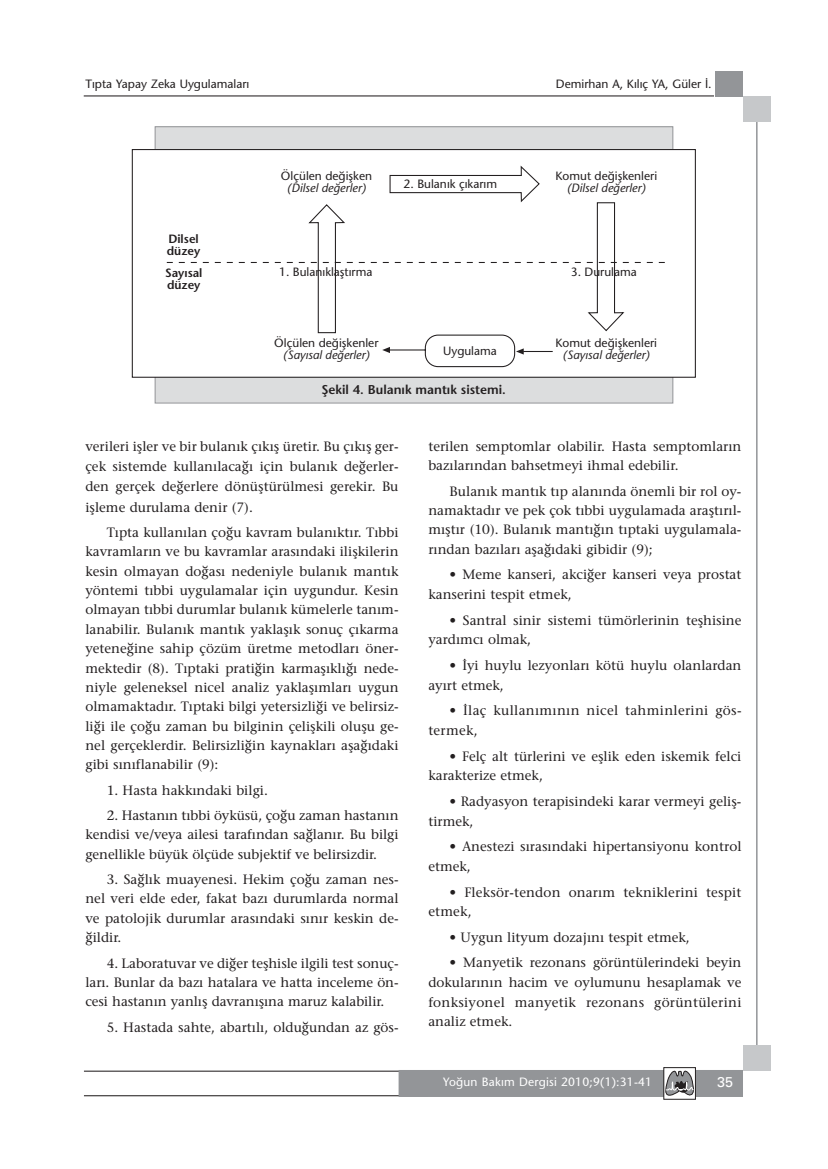
<style>
.page{position:relative;width:828px;height:1169px;background:#fff}
.page>*{position:absolute;margin:0;border:0;box-sizing:border-box;transform-origin:0 0}
.t1{font:14.25px "Univers";color:#fff}
.t2{font:13.5px/19.4px "Stone Serif";color:#231f20}
.t3{font:13.5px/19.6px "Stone Serif";letter-spacing:.025em;color:#231f20}
.t4{font:600 12.75px "Stone Sans";color:#231f20}
.t5{font:12px "Stone Sans";color:#231f20}
.t6{font:italic 12px "Stone Sans";color:#231f20}
.t7{font:12px "Stone Sans";letter-spacing:.015em;color:#fff}
.t8{font:600 12px/12px "Stone Sans";color:#231f20}
</style>
<div class="page">
<hr style="left:84px;top:1070px;width:345px;height:1px;background:#231f20">
<hr style="left:84px;top:1095px;width:345px;height:1px;background:#231f20">
<div style="left:399px;top:1070px;width:344px;height:27px;background:#939598"></div>
<svg style="left:665px;top:1070px;width:29px;height:30px"></svg>
<div style="left:663px;top:1067px;width:33px;height:32px;border:1px solid #231f20"></div>
<hr style="left:84px;top:95px;width:630px;height:1px;background:#231f20">
<div style="left:715px;top:71px;width:28px;height:26px;background:#939598"></div>
<hr style="left:756px;top:121px;width:2px;height:924px;background:#939598">
<div style="left:743px;top:97px;width:28px;height:25px;background:#c6c8ca"></div>
<div style="left:743px;top:1045px;width:28px;height:26px;background:#c6c8ca"></div>
<div style="left:155px;top:127px;width:518px;height:276px;background:#dcddde"></div>
<div style="left:132px;top:150px;width:563px;height:227px;background:#fff"></div>
<svg style="left:167px;top:262px;width:498px;height:1px"></svg>
<svg style="left:307px;top:165px;width:319px;height:169px"></svg>
<hr style="left:523px;top:351px;width:30px;height:1px;background:#231f20">
<svg style="left:382px;top:334px;width:142px;height:34px"></svg>
<div style="left:132px;top:149px;width:564px;height:229px;border:1px solid #231f20"></div>
<p class="t5" style="left:85px;top:79px;width:165px">Tıpta Yapay Zeka Uygulamaları</p>
<p class="t5" style="left:281px;top:171px;width:93px">Ölçülen değişken</p>
<p class="t6" style="left:287px;top:183px;width:80px">(Dilsel değerler)</p>
<p class="t5" style="left:404px;top:179px;width:95px">2. Bulanık çıkarım</p>
<p class="t8" style="left:167px;top:234px;width:35px">Dilsel düzey</p>
<p class="t8" style="left:165px;top:268px;width:39px">Sayısal düzey</p>
<p class="t5" style="left:279px;top:267px;width:95px">1. Bulanıklaştırma</p>
<p class="t5" style="left:274px;top:338px;width:106px">Ölçülen değişkenler</p>
<p class="t6" style="left:283px;top:350px;width:88px">(Sayısal değerler)</p>
<p class="t5" style="left:443px;top:346px;width:55px">Uygulama</p>
<p class="t4" style="left:322px;top:384px;width:186px">Şekil 4. Bulanık mantık sistemi.</p>
<p class="t5" style="left:556px;top:79px;width:157px">Demirhan A, Kılıç YA, Güler İ.</p>
<p class="t5" style="left:555px;top:171px;width:103px">Komut değişkenleri</p>
<p class="t6" style="left:567px;top:183px;width:80px">(Dilsel değerler)</p>
<p class="t5" style="left:571px;top:267px;width:68px">3. Durulama</p>
<p class="t5" style="left:555px;top:338px;width:103px">Komut değişkenleri</p>
<p class="t6" style="left:563px;top:350px;width:88px">(Sayısal değerler)</p>
<p class="t2" style="left:85px;top:437px;width:315px;line-height:20.2px;text-align:justify">verileri işler ve bir bulanık çıkış üretir. Bu çıkış ger&shy;çek sistemde kullanılacağı için bulanık değerler&shy;den gerçek değerlere dönüştürülmesi gerekir. Bu işleme durulama denir (7).</p>
<p class="t2" style="left:85px;top:524px;width:315px;text-align:justify;text-indent:21px">Tıpta kullanılan çoğu kavram bulanıktır. Tıbbi kavramların ve bu kavramlar arasındaki ilişkilerin kesin olmayan doğası nedeniyle bulanık mantık yöntemi tıbbi uygulamalar için uygundur. Kesin olmayan tıbbi durumlar bulanık kümelerle tanım&shy;lanabilir. Bulanık mantık yaklaşık sonuç çıkarma yeteneğine sahip çözüm üretme metodları öner&shy;mektedir (8). Tıptaki pratiğin karmaşıklığı nede&shy;niyle geleneksel nicel analiz yaklaşımları uygun olmamaktadır. Tıptaki bilgi yetersizliği ve belirsiz&shy;liği ile çoğu zaman bu bilginin çelişkili oluşu ge&shy;nel gerçeklerdir. Belirsizliğin kaynakları aşağıdaki gibi sınıflanabilir (9):</p>
<p class="t2" style="left:107px;top:781px;width:163px">1. Hasta hakkındaki bilgi.</p>
<p class="t2" style="left:85px;top:807px;width:315px;text-align:justify;text-indent:21px">2. Hastanın tıbbi öyküsü, çoğu zaman hastanın kendisi ve/veya ailesi tarafından sağlanır. Bu bilgi genellikle büyük ölçüde subjektif ve belirsizdir.</p>
<p class="t2" style="left:85px;top:871px;width:315px;text-align:justify;text-indent:21px">3. Sağlık muayenesi. Hekim çoğu zaman nes&shy;nel veri elde eder, fakat bazı durumlarda normal ve patolojik durumlar arasındaki sınır keskin de&shy;ğildir.</p>
<p class="t2" style="left:85px;top:954px;width:315px;text-align:justify;text-indent:21px">4. Laboratuvar ve diğer teşhisle ilgili test sonuç&shy;ları. Bunlar da bazı hatalara ve hatta inceleme ön&shy;cesi hastanın yanlış davranışına maruz kalabilir.</p>
<p class="t2" style="left:107px;top:1018px;width:293px">5. Hastada sahte, abartılı, olduğundan az gös-</p>
<p class="t2" style="left:428px;top:438px;width:315px">terilen semptomlar olabilir. Hasta semptomların bazılarından bahsetmeyi ihmal edebilir.</p>
<p class="t2" style="left:428px;top:482px;width:315px;text-align:justify;text-indent:21px">Bulanık mantık tıp alanında önemli bir rol oy&shy;namaktadır ve pek çok tıbbi uygulamada araştırıl&shy;mıştır (10). Bulanık mantığın tıptaki uygulamala&shy;rından bazıları aşağıdaki gibidir (9);</p>
<p class="t2" style="left:428px;top:566px;width:315px;text-indent:21px">• Meme kanseri, akciğer kanseri veya prostat kanserini tespit etmek,</p>
<p class="t2" style="left:428px;top:611px;width:315px;text-indent:21px">• Santral sinir sistemi tümörlerinin teşhisine yardımcı olmak,</p>
<p class="t2" style="left:428px;top:657px;width:315px;text-indent:21px">• İyi huylu lezyonları kötü huylu olanlardan ayırt etmek,</p>
<p class="t3" style="left:428px;top:702px;width:315px;text-indent:21px">• İlaç kullanımının nicel tahminlerini gös&shy;termek,</p>
<p class="t2" style="left:428px;top:747px;width:315px;text-indent:21px">• Felç alt türlerini ve eşlik eden iskemik felci karakterize etmek,</p>
<p class="t2" style="left:428px;top:792px;width:315px;text-indent:21px">• Radyasyon terapisindeki karar vermeyi geliş&shy;tirmek,</p>
<p class="t2" style="left:428px;top:838px;width:315px;text-indent:21px">• Anestezi sırasındaki hipertansiyonu kontrol etmek,</p>
<p class="t2" style="left:428px;top:883px;width:315px;text-indent:21px">• Fleksör-tendon onarım tekniklerini tespit etmek,</p>
<p class="t2" style="left:450px;top:928px;width:242px">• Uygun lityum dozajını tespit etmek,</p>
<p class="t2" style="left:428px;top:954px;width:315px;text-align:justify;text-indent:21px">• Manyetik rezonans görüntülerindeki beyin dokularının hacim ve oylumunu hesaplamak ve fonksiyonel manyetik rezonans görüntülerini analiz etmek.</p>
<p class="t7" style="left:443px;top:1077px;width:211px">Yoğun Bakım Dergisi 2010;9(1):31-41</p>
<p class="t1" style="left:717px;top:1076px;width:17px">35</p>
</div>
